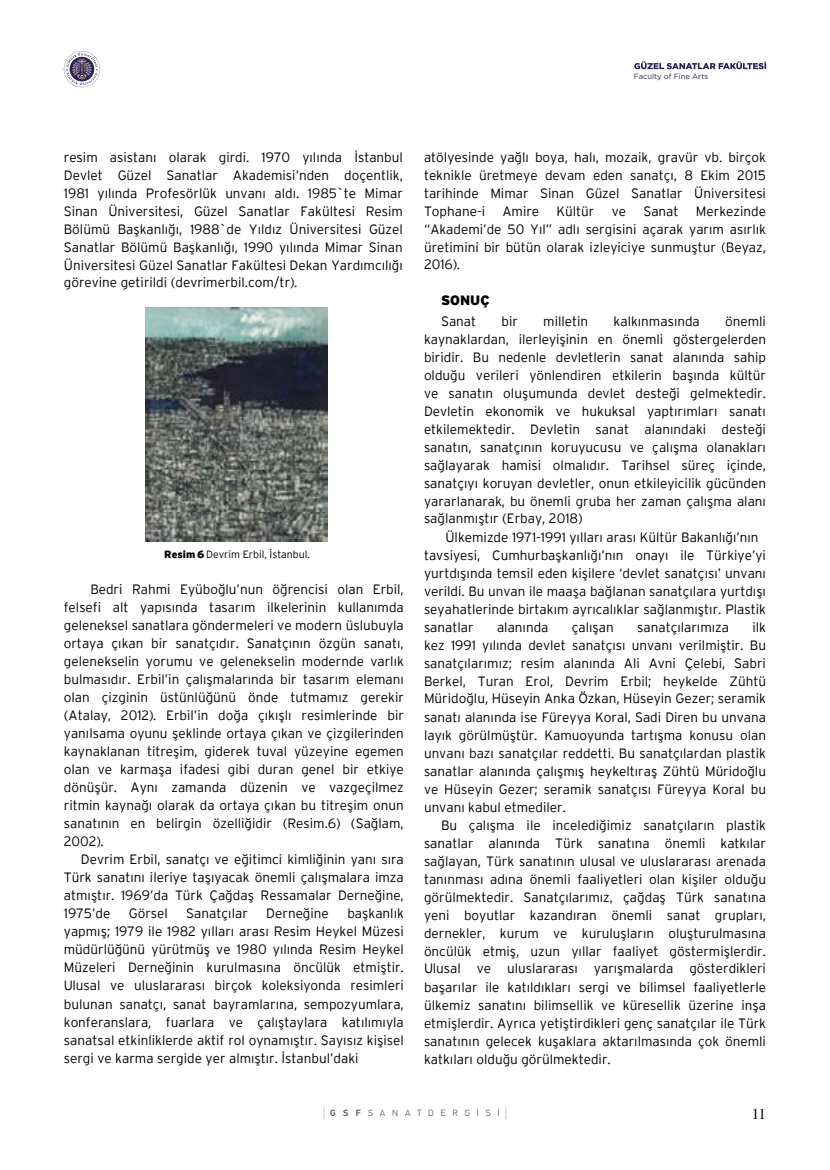
<style>
.page{position:relative;width:830px;height:1170px;background:#fff}
.page>*{position:absolute;margin:0;border:0;box-sizing:border-box;transform-origin:0 0}
.t1{font:15px "Times";color:#000}
.t2{font:300 13.5px/17.9px "Interstate Plain";color:#000;text-align:justify}
.t3{font:800 13.5px "Interstate Plain";color:#000}
.t4{font:300 10.5px "Interstate Plain";color:#000}
.t5{font:300 9.15px "PF Din Text Universal";letter-spacing:.755em;color:#575756}
.t6{font:7.65px "Gotham";color:#28225a}
.s1{font-weight:800}
.s2{font-weight:500}
</style>
<div class="page">
<svg style="left:323px;top:1106px;width:1px;height:12px"></svg>
<svg style="left:505px;top:1106px;width:1px;height:12px"></svg>
<svg style="left:63px;top:51px;width:37px;height:36px"></svg>
<svg style="left:634px;top:61px;width:131px;height:8px"></svg>
<img style="left:145px;top:307px;width:183px;height:234px">
<p class="t6" style="left:633px;top:71px;width:76px">Faculty of Fine Arts</p>
<p class="t2" style="left:64px;top:148px;width:340px">resim asistanı olarak girdi. 1970 yılında İstanbul Devlet Güzel Sanatlar Akademisi’nden doçentlik, 1981 yılında Profesörlük unvanı aldı. 1985`te Mimar Sinan Üniversitesi, Güzel Sanatlar Fakültesi Resim Bölümü Başkanlığı, 1988`de Yıldız Üniversitesi Güzel Sanatlar Bölümü Başkanlığı, 1990 yılında Mimar Sinan Üniversitesi Güzel Sanatlar Fakültesi Dekan Yardımcılığı görevine getirildi (devrimerbil.com/tr).</p>
<p class="t4" style="left:164px;top:548px;width:147px"><span class="s1">Resim 6</span> Devrim Erbil, İstanbul.</p>
<p class="t2" style="left:64px;top:580px;width:341px;text-indent:26px">Bedri Rahmi Eyüboğlu’nun öğrencisi olan Erbil, felsefi alt yapısında tasarım ilkelerinin kullanımda geleneksel sanatlara göndermeleri ve modern üslubuyla ortaya çıkan bir sanatçıdır. Sanatçının özgün sanatı, gelenekselin yorumu ve gelenekselin modernde varlık bulmasıdır. Erbil’in çalışmalarında bir tasarım elemanı olan çizginin üstünlüğünü önde tutmamız gerekir (Atalay, 2012). Erbil’in doğa çıkışlı resimlerinde bir</p>
<p class="t2" style="left:64px;top:724px;width:341px">yanılsama oyunu şeklinde ortaya çıkan ve çizgilerinden kaynaklanan titreşim, giderek tuval yüzeyine egemen olan ve karmaşa ifadesi gibi duran genel bir etkiye dönüşür. Aynı zamanda düzenin ve vazgeçilmez ritmin kaynağı olarak da ortaya çıkan bu titreşim onun sanatının en belirgin özelliğidir (Resim.6) (Sağlam, 2002).</p>
<p class="t2" style="left:64px;top:850px;width:341px;text-indent:17px">Devrim Erbil, sanatçı ve eğitimci kimliğinin yanı sıra Türk sanatını ileriye taşıyacak önemli çalışmalara imza atmıştır. 1969’da Türk Çağdaş Ressamalar Derneğine, 1975’de</p>
<p class="t2" style="left:129px;top:904px;width:41px">Görsel</p>
<p class="t2" style="left:186px;top:904px;width:63px">Sanatçılar</p>
<p class="t2" style="left:266px;top:904px;width:64px">Derneğine</p>
<p class="t2" style="left:64px;top:904px;width:341px;text-indent:283px">başkanlık yapmış; 1979 ile 1982 yılları arası Resim Heykel Müzesi müdürlüğünü yürütmüş ve 1980 yılında Resim Heykel Müzeleri Derneğinin kurulmasına öncülük etmiştir.<br>Ulusal ve uluslararası birçok koleksiyonda resimleri</p>
<p class="t2" style="left:64px;top:994px;width:341px">bulunan sanatçı, sanat bayramlarına, sempozyumlara, konferanslara, fuarlara ve çalıştaylara katılımıyla sanatsal etkinliklerde aktif rol oynamıştır. Sayısız kişisel sergi ve karma sergide yer almıştır. İstanbul’daki</p>
<p class="t2" style="left:424px;top:148px;width:343px">atölyesinde yağlı boya, halı, mozaik, gravür vb. birçok teknikle üretmeye devam eden sanatçı, 8 Ekim 2015 tarihinde Mimar Sinan Güzel Sanatlar Üniversitesi Tophane-i</p>
<p class="t2" style="left:424px;top:202px;width:343px;text-indent:272px">Merkezinde “Akademi’de 50 Yıl” adlı sergisini açarak yarım asırlık üretimini bir bütün olarak izleyiciye sunmuştur (Beyaz, 2016).</p>
<p class="t3" style="left:441px;top:292px;width:50px">SONUÇ</p>
<p class="t2" style="left:441px;top:312px;width:37px">Sanat</p>
<p class="t2" style="left:501px;top:312px;width:18px">bir</p>
<p class="t2" style="left:543px;top:312px;width:46px">milletin</p>
<p class="t2" style="left:613px;top:312px;width:88px">kalkınmasında</p>
<p class="t2" style="left:502px;top:202px;width:38px">Amire</p>
<p class="t2" style="left:556px;top:202px;width:39px">Kültür</p>
<p class="t2" style="left:611px;top:202px;width:16px">ve</p>
<p class="t2" style="left:643px;top:202px;width:37px">Sanat</p>
<p class="t2" style="left:424px;top:312px;width:343px;text-indent:301px">önemli kaynaklardan, ilerleyişinin en önemli göstergelerden biridir. Bu nedenle devletlerin sanat alanında sahip olduğu verileri yönlendiren etkilerin başında kültür ve sanatın oluşumunda devlet desteği gelmektedir.<br>Devletin ekonomik ve hukuksal yaptırımları sanatı etkilemektedir. Devletin sanat alanındaki desteği sanatın, sanatçının koruyucusu ve çalışma olanakları sağlayarak hamisi olmalıdır. Tarihsel süreç içinde, sanatçıyı koruyan devletler, onun etkileyicilik gücünden yararlanarak, bu önemli gruba her zaman çalışma alanı sağlanmıştır (Erbay, 2018)</p>
<p class="t2" style="left:424px;top:528px;width:343px;text-align:left;text-indent:21px">Ülkemizde 1971-1991 yılları arası Kültür Bakanlığı’nın tavsiyesi, Cumhurbaşkanlığı’nın onayı ile Türkiye’yi yurtdışında temsil eden kişilere ‘devlet sanatçısı’ unvanı verildi. Bu unvan ile maaşa bağlanan sanatçılara yurtdışı seyahatlerinde birtakım ayrıcalıklar sağlanmıştır. Plastik sanatlar</p>
<p class="t2" style="left:424px;top:618px;width:343px;text-indent:328px">ilk kez 1991 yılında devlet sanatçısı unvanı verilmiştir. Bu sanatçılarımız; resim alanında Ali Avni Çelebi, Sabri Berkel, Turan Erol, Devrim Erbil; heykelde Zühtü Müridoğlu, Hüseyin Anka Özkan, Hüseyin Gezer; seramik</p>
<p class="t2" style="left:424px;top:708px;width:343px">sanatı alanında ise Füreyya Koral, Sadi Diren bu unvana layık görülmüştür. Kamuoyunda tartışma konusu olan unvanı bazı sanatçılar reddetti. Bu sanatçılardan plastik sanatlar alanında çalışmış heykeltıraş Zühtü Müridoğlu ve Hüseyin Gezer; seramik sanatçısı Füreyya Koral bu unvanı kabul etmediler.</p>
<p class="t2" style="left:424px;top:816px;width:343px;text-indent:17px">Bu çalışma ile incelediğimiz sanatçıların plastik sanatlar alanında Türk sanatına önemli katkılar sağlayan, Türk sanatının ulusal ve uluslararası arenada tanınması adına önemli faaliyetleri olan kişiler olduğu görülmektedir. Sanatçılarımız, çağdaş Türk sanatına yeni boyutlar kazandıran önemli sanat grupları, dernekler, kurum ve kuruluşların oluşturulmasına öncülük etmiş, uzun yıllar faaliyet göstermişlerdir.<br>Ulusal ve uluslararası yarışmalarda gösterdikleri</p>
<p class="t2" style="left:424px;top:978px;width:343px">başarılar ile katıldıkları sergi ve bilimsel faaliyetlerle ülkemiz sanatını bilimsellik ve küresellik üzerine inşa etmişlerdir. Ayrıca yetiştirdikleri genç sanatçılar ile Türk sanatının gelecek kuşaklara aktarılmasında çok önemli katkıları olduğu görülmektedir.</p>
<p class="t2" style="left:497px;top:618px;width:53px">alanında</p>
<p class="t2" style="left:571px;top:618px;width:43px">çalışan</p>
<p class="t2" style="left:636px;top:618px;width:93px">sanatçılarımıza</p>
<p class="t5" style="left:330px;top:1107px;width:171px"><span class="s2">GSF</span>SANATDERGİSİ</p>
<p class="t1" style="left:751px;top:1099px;width:16px">11</p>
</div>
